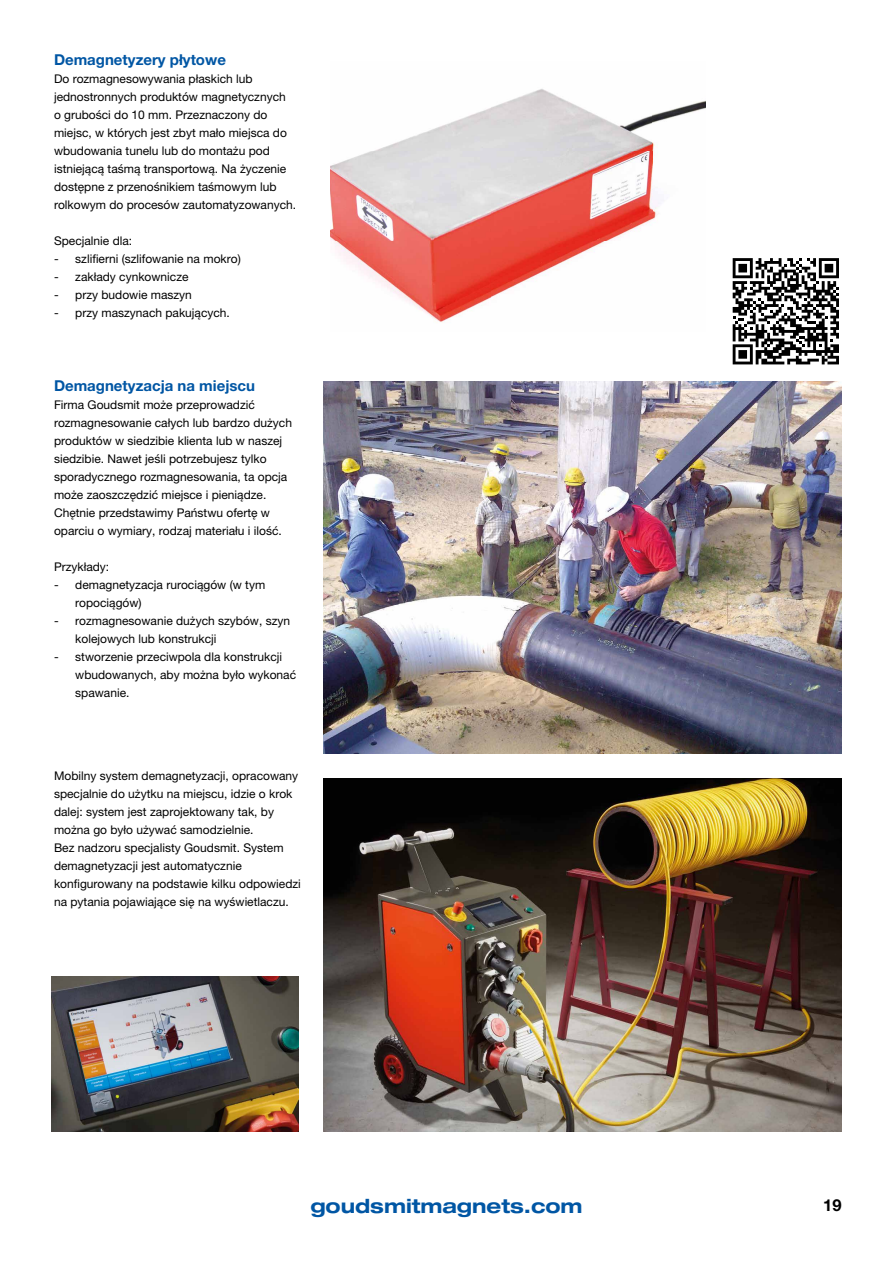
<style>
.page{position:relative;width:893px;height:1263px;background:#fff}
.page>*{position:absolute;margin:0;border:0;box-sizing:border-box;transform-origin:0 0}
.t1{font:700 expanded 19.5px "Helvetica Neue LT Pro";color:#0056a4}
.t2{font:700 16.5px "Helvetica Neue LT Pro";color:#000}
.t3{font:700 15px "Helvetica Neue LT Pro";color:#0056a4}
.t4{font:12px/18px "Helvetica Neue LT Pro";color:#000}
</style>
<div class="page">
<img style="left:323px;top:382px;width:519px;height:371px">
<img style="left:323px;top:779px;width:519px;height:352px">
<img style="left:51px;top:977px;width:247px;height:154px">
<img style="left:330px;top:89px;width:376px;height:234px">
<svg style="left:733px;top:258px;width:106px;height:106px"></svg>
<p class="t3" style="left:54px;top:50px;width:173px">Demagnetyzery płytowe</p>
<p class="t4" style="left:54px;top:69px;width:244px">Do rozmagnesowywania płaskich lub jednostronnych produktów magnetycznych<br>o grubości do 10 mm. Przeznaczony do miejsc, w których jest zbyt mało miejsca do wbudowania tunelu lub do montażu pod istniejącą taśmą transportową. Na życzenie dostępne z przenośnikiem taśmowym lub rolkowym do procesów zautomatyzowanych.</p>
<p class="t4" style="left:54px;top:231px;width:80px">Specjalnie dla:</p>
<p class="t4" style="left:54px;top:249px;width:188px">- szlifierni (szlifowanie na mokro)</p>
<p class="t4" style="left:54px;top:267px;width:136px">- zakłady cynkownicze</p>
<p class="t4" style="left:54px;top:285px;width:139px">- przy budowie maszyn</p>
<p class="t4" style="left:54px;top:303px;width:177px">- przy maszynach pakujących.</p>
<p class="t3" style="left:54px;top:377px;width:203px">Demagnetyzacja na miejscu</p>
<p class="t4" style="left:54px;top:396px;width:239px">Firma Goudsmit może przeprowadzić rozmagnesowanie całych lub bardzo dużych produktów w siedzibie klienta lub w naszej siedzibie. Nawet jeśli potrzebujesz tylko sporadycznego rozmagnesowania, ta opcja może zaoszczędzić miejsce i pieniądze.<br>Chętnie przedstawimy Państwu ofertę w oparciu o wymiary, rodzaj materiału i ilość.</p>
<p class="t4" style="left:54px;top:558px;width:57px">Przykłady:</p>
<p class="t4" style="left:75px;top:576px;width:191px;text-indent:-21px">- demagnetyzacja rurociągów (w tym ropociągów)</p>
<p class="t4" style="left:75px;top:612px;width:216px;text-indent:-21px">- rozmagnesowanie dużych szybów, szyn kolejowych lub konstrukcji</p>
<p class="t4" style="left:75px;top:648px;width:222px;text-indent:-21px">- stworzenie przeciwpola dla konstrukcji wbudowanych, aby można było wykonać spawanie.</p>
<p class="t4" style="left:54px;top:767px;width:248px">Mobilny system demagnetyzacji, opracowany specjalnie do użytku na miejscu, idzie o krok dalej: system jest zaprojektowany tak, by można go było używać samodzielnie.<br>Bez nadzoru specjalisty Goudsmit. System demagnetyzacji jest automatycznie konfigurowany na podstawie kilku odpowiedzi na pytania pojawiające się na wyświetlaczu.</p>
<h1 class="t1" style="left:310px;top:1194px;width:274px">goudsmitmagnets.com</h1>
<h2 class="t2" style="left:823px;top:1195px;width:20px">19</h2>
</div>
